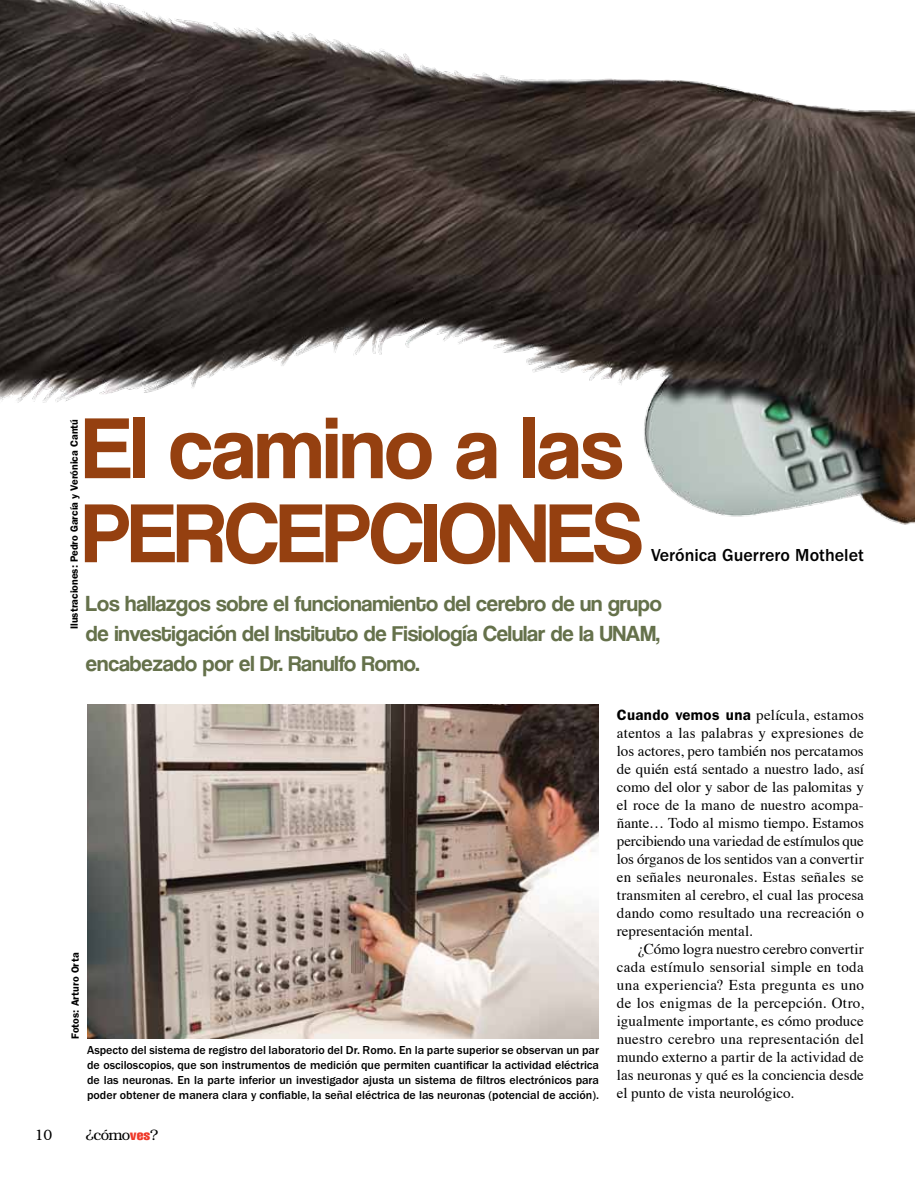
<style>
.page{position:relative;width:915px;height:1191px;background:#fff}
.page>*{position:absolute;margin:0;border:0;box-sizing:border-box;transform-origin:0 0}
.t1{font:90px "Coolvetica Rg";color:#954010}
.t2{font:87px "Coolvetica Rg";color:#954010}
.t3{font:22.5px/30px "Coolvetica Rg";color:#65714b;text-align:justify}
.t4{font:500 18px "ITC Franklin Gothic Std";color:#000}
.t5{font:15px/18px "Times";color:#000;text-align:justify}
.t6{font:300 15px "Bookman Std";color:#000}
.t7{font:300 15px "Bookman";color:#000;scale:.95 1}
.t8{font:500 12px/15px "ITC Franklin Gothic Std";color:#000;text-align:justify}
.t9{font:600 10.5px "ITC Franklin Gothic Std";color:#000}
.s1{font-family:"Helvetica";font-weight:400;font-stretch:extra-condensed;font-size:12.9px;color:#ef3829}
.s2{font-family:"ITC Franklin Gothic Std";font-weight:600}
</style>
<div class="page">
<img style="left:0;top:0;width:914px;height:525px">
<img style="left:87px;top:704px;width:511px;height:334px">
<h1 class="t1" style="left:83px;top:395px;width:541px">El camino a las</h1>
<h2 class="t2" style="left:83px;top:482px;width:560px">percepciones</h2>
<h3 class="t3" style="left:86px;top:588px;width:577px">Los hallazgos sobre el funcionamiento del cerebro de un grupo de investigación del Instituto de Fisiología Celular de la UNAM, encabezado por el Dr. Ranulfo Romo.</h3>
<p class="t9" style="left:68px;top:629px;width:211px;rotate:-90deg">Ilustraciones: Pedro García y Verónica Cantú</p>
<p class="t4" style="left:651px;top:545px;width:214px">Verónica Guerrero Mothelet</p>
<p class="t9" style="left:69px;top:1038px;width:87px;rotate:-90deg">Fotos: Arturo Orta</p>
<p class="t8" style="left:87px;top:1043px;width:513px">Aspecto del sistema de registro del laboratorio del Dr. Romo. En la parte superior se observan un par de osciloscopios, que son instrumentos de medición que permiten cuantificar la actividad eléctrica de las neuronas. En la parte inferior un investigador ajusta un sistema de filtros electrónicos para poder obtener de manera clara y confiable, la señal eléctrica de las neuronas (potencial de acción).</p>
<p class="t7" style="left:35px;top:1125px;width:20px">10</p>
<p class="t6" style="left:86px;top:1126px;width:74px">¿cómo<span class="s1">ves</span>?</p>
<p class="t5" style="left:616px;top:705px;width:248px"><span class="s2">Cuando vemos una</span> película, estamos atentos a las palabras y expresiones de los actores, pero también nos percatamos de quién está sentado a nuestro lado, así como del olor y sabor de las palomitas y el roce de la mano de nuestro acompa&shy;ñante… Todo al mismo tiempo. Estamos percibiendo una variedad de estímulos que los órganos de los sentidos van a convertir en señales neuronales. Estas señales se transmiten al cerebro, el cual las procesa dando como resultado una recreación o representación mental.</p>
<p class="t5" style="left:616px;top:939px;width:248px;text-indent:21px">¿Cómo logra nuestro cerebro convertir cada estímulo sensorial simple en toda una experiencia? Esta pregunta es uno de los enigmas de la percepción. Otro, igualmente importante, es cómo produce nuestro cerebro una representación del mundo externo a partir de la actividad de las neuronas y qué es la conciencia desde el punto de vista neurológico.</p>
</div>
